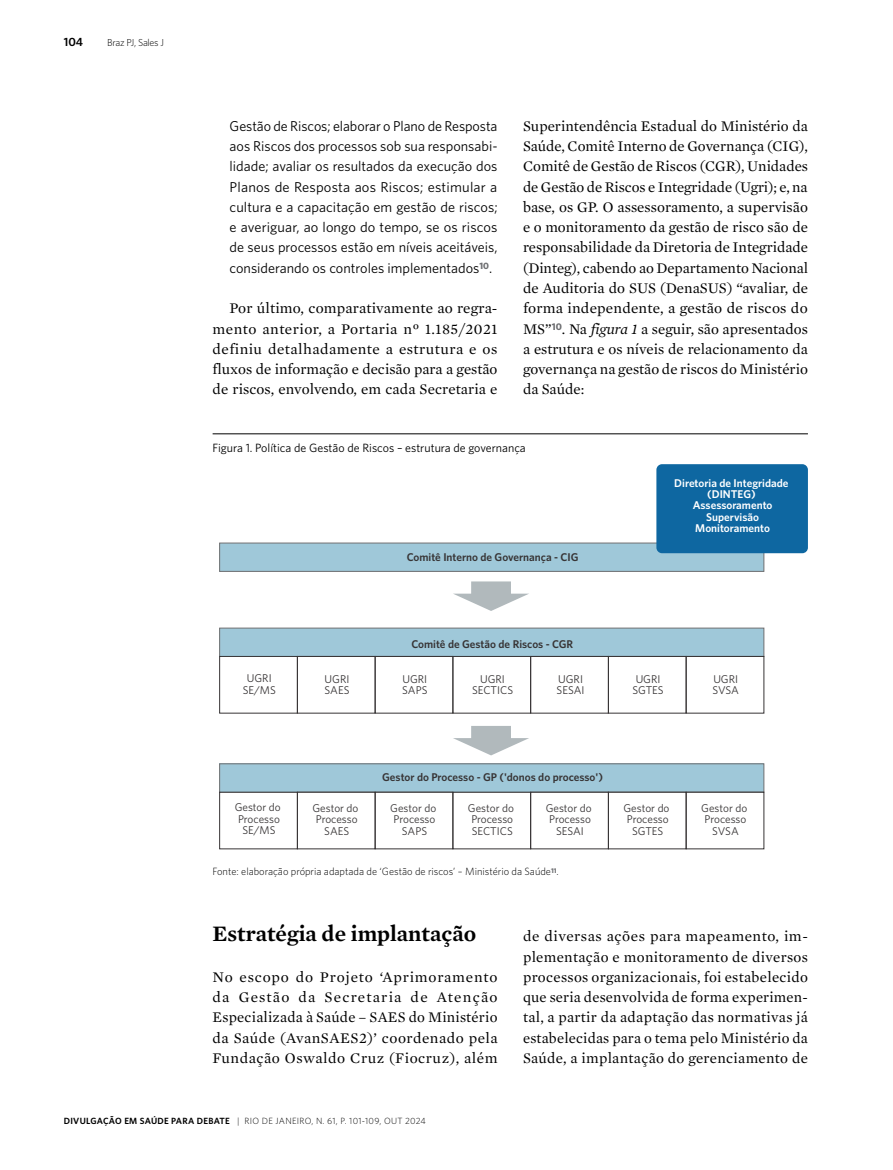
<style>
.page{position:relative;width:893px;height:1170px;background:#fff}
.page>*{position:absolute;margin:0;border:0;box-sizing:border-box;transform-origin:0 0}
.t1{font:600 22.5px "Mercury Text G1";color:#000}
.t2{font:15px/20.2px "Mercury Text G1";letter-spacing:.005em;color:#000;text-align:justify}
.t3{font:14.25px/20.2px "Whitney";color:#000;text-align:justify}
.t4{font:12px "Whitney";color:#000}
.t5{font:600 12px "Whitney";color:#000}
.t6{font:11.25px/11.2px "Whitney";color:#373435;text-align:center}
.t7{font:600 11.25px "Whitney";color:#373435}
.t8{font:600 11.25px/11.2px "Whitney";color:#fff;text-align:center}
.t9{font:300 10.5px "Whitney";color:#000}
.t10{font:300 10.2px "Whitney";letter-spacing:-.025em;color:#000}
.t11{font:300 9px "Whitney";letter-spacing:.03em;color:#000}
.s1{font-style:italic}
.s2{font-weight:600}
</style>
<div class="page">
<hr style="left:213px;top:433px;width:595px;height:1px;background:#000">
<div style="left:219px;top:791px;width:79px;height:58px;border:1px solid #373435"></div>
<div style="left:219px;top:656px;width:79px;height:57px;border:1px solid #373435"></div>
<div style="left:453px;top:791px;width:78px;height:58px;border:1px solid #373435"></div>
<div style="left:220px;top:763px;width:544px;height:29px;background:#9fc8d9"></div>
<div style="left:453px;top:656px;width:78px;height:57px;border:1px solid #373435"></div>
<div style="left:220px;top:628px;width:544px;height:28px;background:#9fc8d9"></div>
<div style="left:220px;top:543px;width:544px;height:28px;background:#9fc8d9"></div>
<div style="left:530px;top:791px;width:79px;height:58px;border:1px solid #373435"></div>
<div style="left:530px;top:656px;width:79px;height:57px;border:1px solid #373435"></div>
<div style="left:297px;top:791px;width:78px;height:58px;border:1px solid #373435"></div>
<div style="left:297px;top:656px;width:78px;height:57px;border:1px solid #373435"></div>
<div style="left:375px;top:791px;width:78px;height:58px;border:1px solid #373435"></div>
<div style="left:375px;top:656px;width:78px;height:57px;border:1px solid #373435"></div>
<div style="left:608px;top:791px;width:78px;height:58px;border:1px solid #373435"></div>
<div style="left:608px;top:656px;width:78px;height:57px;border:1px solid #373435"></div>
<div style="left:686px;top:791px;width:78px;height:58px;border:1px solid #373435"></div>
<div style="left:686px;top:656px;width:78px;height:57px;border:1px solid #373435"></div>
<svg style="left:453px;top:581px;width:76px;height:30px"></svg>
<svg style="left:453px;top:726px;width:76px;height:29px"></svg>
<div style="left:656px;top:464px;width:152px;height:89px;background:#0e67a1;border-radius:6px"></div>
<p class="t5" style="left:64px;top:34px;width:21px">104</p>
<p class="t10" style="left:107px;top:36px;width:58px">Braz PJ, Sales J</p>
<p class="t3" style="left:230px;top:115px;width:269px">Gestão de Riscos; elaborar o Plano de Resposta aos Riscos dos processos sob sua responsabi&shy;lidade; avaliar os resultados da execução dos Planos de Resposta aos Riscos; estimular a cultura e a capacitação em gestão de riscos; e averiguar, ao longo do tempo, se os riscos de seus processos estão em níveis aceitáveis, considerando os controles implementados<sup>10</sup>.</p>
<p class="t2" style="left:213px;top:298px;width:286px;text-indent:17px">Por último, comparativamente ao regra&shy;mento anterior, a Portaria nº 1.185/2021 definiu detalhadamente a estrutura e os fluxos de informação e decisão para a gestão de riscos, envolvendo, em cada Secretaria e</p>
<p class="t2" style="left:523px;top:116px;width:287px">Superintendência Estadual do Ministério da Saúde, Comitê Interno de Governança (CIG), Comitê de Gestão de Riscos (CGR), Unidades de Gestão de Riscos e Integridade (Ugri); e, na base, os GP. O assessoramento, a supervisão e o monitoramento da gestão de risco são de responsabilidade da Diretoria de Integridade (Dinteg), cabendo ao Departamento Nacional de Auditoria do SUS (DenaSUS) “avaliar, de forma independente, a gestão de riscos do MS”<sup>10</sup>. Na <span class="s1">figura 1</span> a seguir, são apresentados a estrutura e os níveis de relacionamento da governança na gestão de riscos do Ministério da Saúde:</p>
<p class="t4" style="left:213px;top:440px;width:315px">Figura 1. Política de Gestão de Riscos – estrutura de governança</p>
<p class="t7" style="left:407px;top:549px;width:173px">Comitê Interno de Governança - CIG</p>
<p class="t6" style="left:243px;top:672px;width:34px">UGRI<br>SE/MS</p>
<p class="t6" style="left:325px;top:673px;width:26px;text-align:left">UGRI<br>SAES</p>
<p class="t7" style="left:411px;top:636px;width:163px">Comitê de Gestão de Riscos - CGR</p>
<p class="t6" style="left:402px;top:673px;width:27px;text-align:left">UGRI<br>SAPS</p>
<p class="t6" style="left:472px;top:673px;width:43px">UGRI<br>SECTICS</p>
<p class="t6" style="left:557px;top:673px;width:29px;text-align:left">UGRI<br>SESAI</p>
<p class="t8" style="left:674px;top:477px;width:116px">Diretoria de Integridade (DINTEG)<br>Assessoramento<br>Supervisão<br>Monitoramento</p>
<p class="t6" style="left:632px;top:673px;width:33px;text-align:left">UGRI<br>SGTES</p>
<p class="t6" style="left:712px;top:673px;width:28px;text-align:left">UGRI<br>SVSA</p>
<p class="t7" style="left:382px;top:769px;width:222px">Gestor do Processo - GP ('donos do processo')</p>
<p class="t6" style="left:235px;top:801px;width:48px">Gestor do<br>Processo<br>SE/MS</p>
<p class="t6" style="left:312px;top:802px;width:48px">Gestor do<br>Processo<br>SAES</p>
<p class="t6" style="left:390px;top:802px;width:48px">Gestor do<br>Processo<br>SAPS</p>
<p class="t6" style="left:468px;top:802px;width:48px">Gestor do<br>Processo<br>SECTICS</p>
<p class="t6" style="left:546px;top:802px;width:48px">Gestor do<br>Processo<br>SESAI</p>
<p class="t6" style="left:623px;top:802px;width:48px">Gestor do<br>Processo<br>SGTES</p>
<p class="t6" style="left:701px;top:802px;width:48px">Gestor do<br>Processo<br>SVSA</p>
<p class="t9" style="left:213px;top:864px;width:348px">Fonte: elaboração própria adaptada de ‘Gestão de riscos’ – Ministério da Saúde<sup>11</sup>.</p>
<h1 class="t1" style="left:213px;top:920px;width:265px">Estratégia de implantação</h1>
<p class="t2" style="left:213px;top:966px;width:287px">No escopo do Projeto ‘Aprimoramento da Gestão da Secretaria de Atenção Especializada à Saúde – SAES do Ministério da Saúde (AvanSAES2)’ coordenado pela Fundação Oswaldo Cruz (Fiocruz), além</p>
<p class="t2" style="left:523px;top:926px;width:287px">de diversas ações para mapeamento, im&shy;plementação e monitoramento de diversos processos organizacionais, foi estabelecido que seria desenvolvida de forma experimen&shy;tal, a partir da adaptação das normativas já estabelecidas para o tema pelo Ministério da Saúde, a implantação do gerenciamento de</p>
<p class="t11" style="left:64px;top:1115px;width:364px"><span class="s2">DIVULGAÇÃO EM SAÚDE PARA DEBATE</span> | RIO DE JANEIRO, N. 61, P. 101-109, Out 2024</p>
</div>
